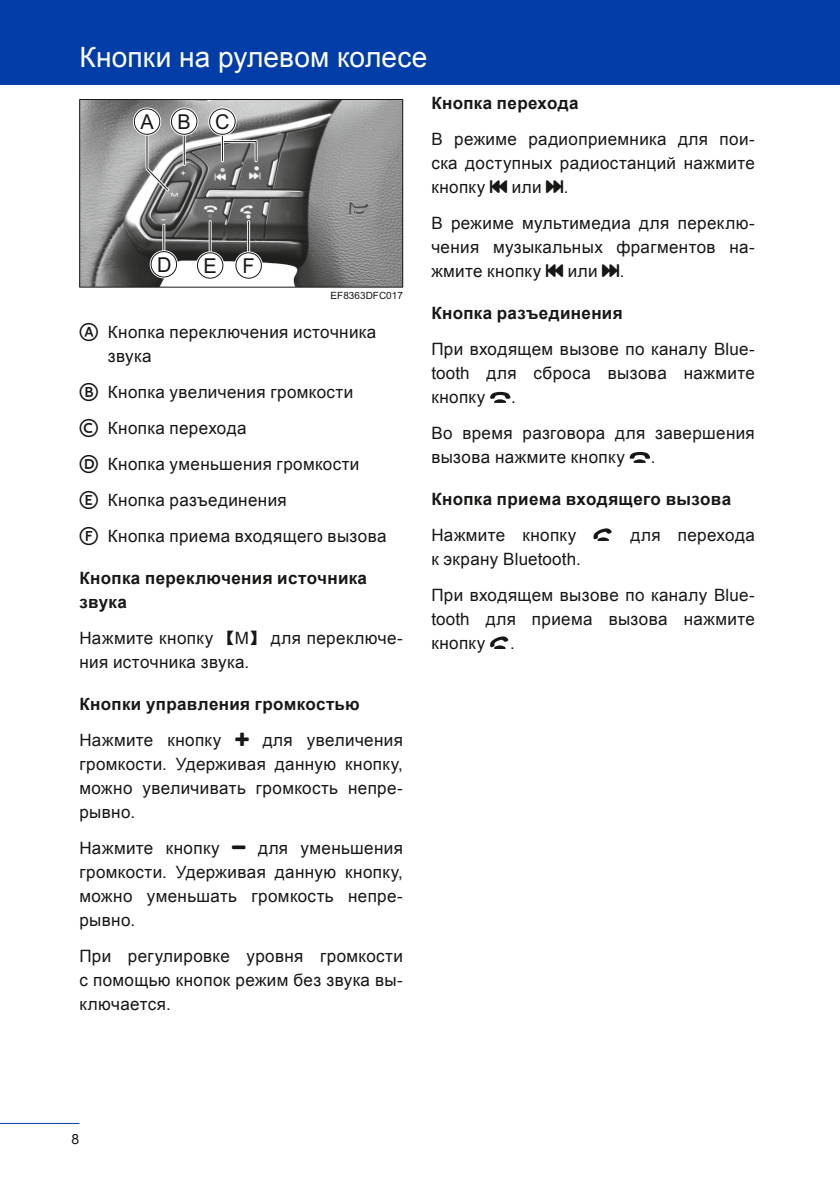
<style>
.page{position:relative;width:840px;height:1191px;background:#fff}
.page>*{position:absolute;margin:0;border:0;box-sizing:border-box;transform-origin:0 0}
.t1{font:28px "Arial";letter-spacing:.005em;color:#fff}
.t2{font:20.4px "Arial";color:#181716}
.t3{font:17px/24px "Arial";letter-spacing:.02em;color:#181716}
.t4{font:700 17px/24px "Arial";letter-spacing:.02em;color:#181716}
.t5{font:14px "Arial";color:#181716}
.t6{font:10px "Arial";color:#181716}
.s1{font-family:"LTC Circled W95 Caps";font-size:24px}
.s2{font-family:"Sim Sun"}
</style>
<div class="page">
<hr style="left:0;top:1123px;width:79px;height:1px;background:#003da6">
<div style="left:0;top:0;width:839px;height:85px;background:#003da6"></div>
<img style="left:80px;top:101px;width:322px;height:186px">
<svg style="left:221px;top:139px;width:38px;height:25px"></svg>
<hr style="left:221px;top:119px;width:3px;height:42px;background:#fff">
<hr style="left:222px;top:119px;width:1px;height:42px;background:#181716">
<hr style="left:247px;top:221px;width:3px;height:42px;background:#fff">
<hr style="left:248px;top:221px;width:1px;height:42px;background:#181716">
<hr style="left:208px;top:221px;width:3px;height:42px;background:#fff">
<hr style="left:209px;top:221px;width:1px;height:42px;background:#181716">
<hr style="left:162px;top:225px;width:3px;height:50px;background:#fff">
<hr style="left:163px;top:225px;width:1px;height:50px;background:#181716">
<hr style="left:183px;top:119px;width:3px;height:45px;background:#fff">
<hr style="left:184px;top:119px;width:1px;height:45px;background:#181716">
<svg style="left:144px;top:112px;width:28px;height:82px"></svg>
<svg style="left:133px;top:107px;width:28px;height:29px"></svg>
<div style="left:134px;top:108px;width:26px;height:27px;border:1px solid #181716;border-radius:50%"></div>
<svg style="left:170px;top:107px;width:28px;height:29px"></svg>
<div style="left:171px;top:108px;width:26px;height:27px;border:1px solid #181716;border-radius:50%"></div>
<svg style="left:208px;top:107px;width:28px;height:29px"></svg>
<div style="left:209px;top:108px;width:26px;height:27px;border:1px solid #181716;border-radius:50%"></div>
<svg style="left:150px;top:250px;width:28px;height:28px"></svg>
<div style="left:150px;top:251px;width:27px;height:26px;border:1px solid #181716;border-radius:50%"></div>
<svg style="left:196px;top:251px;width:28px;height:29px"></svg>
<div style="left:197px;top:252px;width:26px;height:27px;border:1px solid #181716;border-radius:50%"></div>
<svg style="left:234px;top:251px;width:29px;height:29px"></svg>
<div style="left:235px;top:252px;width:27px;height:27px;border:1px solid #181716;border-radius:50%"></div>
<hr style="left:79px;top:99px;width:324px;height:1px;background:#181716">
<hr style="left:402px;top:99px;width:1px;height:188px;background:#181716">
<hr style="left:79px;top:287px;width:324px;height:1px;background:#181716">
<hr style="left:79px;top:99px;width:1px;height:188px;background:#181716">
<svg style="left:490px;top:392px;width:20px;height:11px"></svg>
<svg style="left:629px;top:452px;width:20px;height:11px"></svg>
<svg style="left:593px;top:528px;width:18px;height:13px"></svg>
<svg style="left:490px;top:636px;width:18px;height:13px"></svg>
<h1 class="t1" style="left:79px;top:39px;width:349px">Кнопки на рулевом колесе</h1>
<p class="t2" style="left:140px;top:110px;width:91px">ABC</p>
<p class="t2" style="left:157px;top:253px;width:16px">D</p>
<p class="t2" style="left:203px;top:254px;width:15px">E</p>
<p class="t2" style="left:242px;top:254px;width:14px">F</p>
<p class="t6" style="left:330px;top:289px;width:74px">EF8363DFC017</p>
<p class="t3" style="left:108px;top:320px;width:270px;text-indent:-28px"><span class="s1">A</span> Кнопка переключения источника звука</p>
<p class="t3" style="left:79px;top:374px;width:308px;line-height:36px"><span class="s1">B</span> Кнопка увеличения громкости<br><span class="s1">C</span> Кнопка перехода<br><span class="s1">D</span> Кнопка уменьшения громкости<br><span class="s1">E</span> Кнопка разъединения<br><span class="s1">F</span> Кнопка приема входящего вызова</p>
<p class="t4" style="left:79px;top:566px;width:289px">Кнопка переключения источника звука</p>
<p class="t3" style="left:79px;top:626px;width:325px">Нажмите кнопку <span class="s2">【</span>M<span class="s2">】</span> для переключе&shy;ния источника звука.</p>
<p class="t4" style="left:79px;top:692px;width:281px">Кнопки управления громкостью</p>
<p class="t3" style="left:79px;top:728px;width:143px">Нажмите кнопку</p>
<p class="t3" style="left:79px;top:728px;width:325px;text-align:justify;text-indent:183px">для увеличения громкости. Удерживая данную кнопку, можно увеличивать громкость непре&shy;рывно.</p>
<p class="t3" style="left:79px;top:836px;width:142px">Нажмите кнопку</p>
<p class="t3" style="left:79px;top:836px;width:325px;text-align:justify;text-indent:178px">для уменьшения громкости. Удерживая данную кнопку, можно уменьшать громкость непре&shy;рывно.</p>
<p class="t3" style="left:79px;top:944px;width:325px;text-align:justify">При регулировке уровня громкости с помощью кнопок режим без звука вы&shy;ключается.</p>
<p class="t4" style="left:431px;top:91px;width:149px">Кнопка перехода</p>
<p class="t3" style="left:431px;top:127px;width:325px;text-align:justify">В режиме радиоприемника для пои&shy;ска доступных радиостанций нажмите кнопку</p>
<p class="t3" style="left:511px;top:175px;width:31px">или</p>
<p class="t3" style="left:431px;top:169px;width:325px;line-height:36px;text-indent:132px">.<br>В режиме мультимедиа для переклю-</p>
<p class="t3" style="left:431px;top:235px;width:325px">чения музыкальных фрагментов на&shy;жмите кнопку</p>
<p class="t3" style="left:567px;top:259px;width:31px">или</p>
<p class="t3" style="left:619px;top:259px;width:6px">.</p>
<p class="t4" style="left:431px;top:301px;width:193px">Кнопка разъединения</p>
<p class="t3" style="left:431px;top:337px;width:325px;text-align:justify">При входящем вызове по каналу Blue&shy;tooth для сброса вызова нажмите кнопку</p>
<p class="t3" style="left:431px;top:379px;width:325px;line-height:36px;text-indent:80px">.<br>Во время разговора для завершения</p>
<p class="t3" style="left:431px;top:445px;width:195px">вызова нажмите кнопку</p>
<p class="t3" style="left:650px;top:445px;width:6px">.</p>
<p class="t4" style="left:431px;top:487px;width:301px">Кнопка приема входящего вызова</p>
<p class="t3" style="left:431px;top:523px;width:146px">Нажмите кнопку</p>
<p class="t3" style="left:630px;top:523px;width:126px">для перехода</p>
<p class="t3" style="left:431px;top:541px;width:325px;line-height:36px">к экрану Bluetooth.<br>При входящем вызове по каналу Blue-</p>
<p class="t3" style="left:431px;top:607px;width:325px">tooth для приема вызова нажмите кнопку</p>
<p class="t3" style="left:510px;top:631px;width:6px">.</p>
<p class="t5" style="left:72px;top:1129px;width:9px">8</p>
</div>
